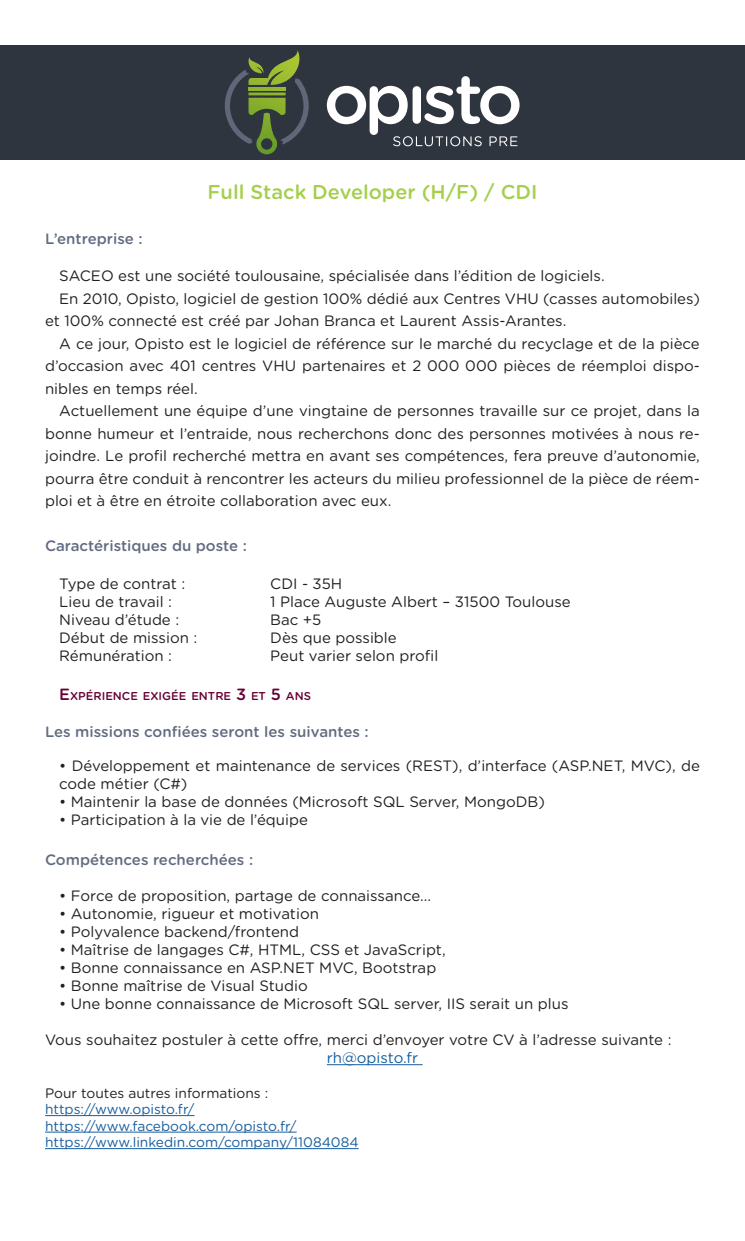
<style>
.page{position:relative;width:745px;height:1241px;background:#fff}
.page>*{position:absolute;margin:0;border:0;box-sizing:border-box;transform-origin:0 0}
.t1{font:500 20px "Gotham Rounded";color:#a5cf4d}
.t2{font:15px/22.5px "Gotham Rounded";color:#231f20}
.t3{font:500 15px "Gotham Rounded";color:#626c81}
.t4{font:15px "Gotham Rounded";color:#175d9e}
.t5{font:13.75px "Gotham Rounded";color:#175d9e}
.t6{font:13.75px "Gotham Rounded";color:#231f20}
.t7{font:500 11.38px "Gotham Rounded";color:#603}
.s1{font-size:16.25px}
</style>
<div class="page">
<div style="left:0;top:45px;width:744px;height:114px;background:#2f353f"></div>
<svg style="left:326px;top:76px;width:193px;height:70px"></svg>
<svg style="left:225px;top:50px;width:83px;height:104px"></svg>
<hr style="left:326px;top:1064px;width:96px;height:1px;background:#175d9e">
<hr style="left:45px;top:1115px;width:149px;height:1px;background:#175d9e">
<hr style="left:45px;top:1131px;width:251px;height:1px;background:#175d9e">
<hr style="left:45px;top:1148px;width:313px;height:1px;background:#175d9e">
<p class="t1" style="left:207px;top:177px;width:331px">Full Stack Developer (H/F) / CDI</p>
<p class="t3" style="left:45px;top:227px;width:99px">L’entreprise :</p>
<p class="t2" style="left:59px;top:264px;width:546px">SACEO est une société toulousaine, spécialisée dans l’édition de logiciels.</p>
<p class="t2" style="left:45px;top:286px;width:656px;text-indent:14px">En 2010, Opisto, logiciel de gestion 100% dédié aux Centres VHU (casses automobiles) et 100% connecté est créé par Johan Branca et Laurent Assis-Arantes.</p>
<p class="t2" style="left:45px;top:331px;width:656px;text-align:justify;text-indent:14px">A ce jour, Opisto est le logiciel de référence sur le marché du recyclage et de la pièce d’occasion avec 401 centres VHU partenaires et 2 000 000 pièces de réemploi dispo&shy;nibles en temps réel.</p>
<p class="t2" style="left:45px;top:399px;width:656px;text-align:justify;text-indent:14px">Actuellement une équipe d’une vingtaine de personnes travaille sur ce projet, dans la bonne humeur et l’entraide, nous recherchons donc des personnes motivées à nous re&shy;joindre. Le profil recherché mettra en avant ses compétences, fera preuve d’autonomie, pourra être conduit à rencontrer les acteurs du milieu professionnel de la pièce de réem&shy;ploi et à être en étroite collaboration avec eux.</p>
<p class="t3" style="left:45px;top:535px;width:203px">Caractéristiques du poste :</p>
<p class="t2" style="left:59px;top:571px;width:127px">Type de contrat :</p>
<p class="t2" style="left:270px;top:571px;width:73px">CDI - 35H</p>
<p class="t2" style="left:59px;top:589px;width:114px">Lieu de travail :</p>
<p class="t2" style="left:270px;top:589px;width:302px">1 Place Auguste Albert – 31500 Toulouse</p>
<p class="t2" style="left:59px;top:607px;width:121px">Niveau d’étude :</p>
<p class="t2" style="left:270px;top:607px;width:53px">Bac +5</p>
<p class="t2" style="left:59px;top:625px;width:139px">Début de mission :</p>
<p class="t2" style="left:270px;top:625px;width:128px">Dès que possible</p>
<p class="t2" style="left:59px;top:643px;width:114px">Rémunération :</p>
<p class="t2" style="left:270px;top:643px;width:169px">Peut varier selon profil</p>
<p class="t7" style="left:59px;top:687px;width:253px"><span class="s1">E</span>XPÉRIENCE EXIGÉE ENTRE <span class="s1">3</span> ET <span class="s1">5</span> ANS</p>
<p class="t3" style="left:45px;top:721px;width:325px">Les missions confiées seront les suivantes :</p>
<p class="t2" style="left:59px;top:755px;width:641px;line-height:18px">• Développement et maintenance de services (REST), d’interface (ASP.NET, MVC), de code métier (C#)</p>
<p class="t2" style="left:59px;top:789px;width:487px">• Maintenir la base de données (Microsoft SQL Server, MongoDB)</p>
<p class="t2" style="left:59px;top:807px;width:250px">• Participation à la vie de l’équipe</p>
<p class="t3" style="left:45px;top:848px;width:209px">Compétences recherchées :</p>
<p class="t2" style="left:59px;top:883px;width:373px">• Force de proposition, partage de connaissance...</p>
<p class="t2" style="left:59px;top:901px;width:261px">• Autonomie, rigueur et motivation</p>
<p class="t2" style="left:59px;top:919px;width:241px">• Polyvalence backend/frontend</p>
<p class="t2" style="left:59px;top:937px;width:388px">• Maîtrise de langages C#, HTML, CSS et JavaScript,</p>
<p class="t2" style="left:59px;top:955px;width:378px">• Bonne connaissance en ASP.NET MVC, Bootstrap</p>
<p class="t2" style="left:59px;top:973px;width:250px">• Bonne maîtrise de Visual Studio</p>
<p class="t2" style="left:59px;top:991px;width:510px">• Une bonne connaissance de Microsoft SQL server, IIS serait un plus</p>
<p class="t2" style="left:45px;top:1027px;width:627px">Vous souhaitez postuler à cette offre, merci d’envoyer votre CV à l’adresse suivante :</p>
<p class="t4" style="left:326px;top:1047px;width:93px">rh@opisto.fr</p>
<p class="t6" style="left:45px;top:1083px;width:225px">Pour toutes autres informations :</p>
<p class="t5" style="left:45px;top:1099px;width:151px">https://www.opisto.fr/</p>
<p class="t5" style="left:45px;top:1116px;width:253px">https://www.facebook.com/opisto.fr/</p>
<p class="t5" style="left:45px;top:1132px;width:315px">https://www.linkedin.com/company/11084084</p>
</div>
